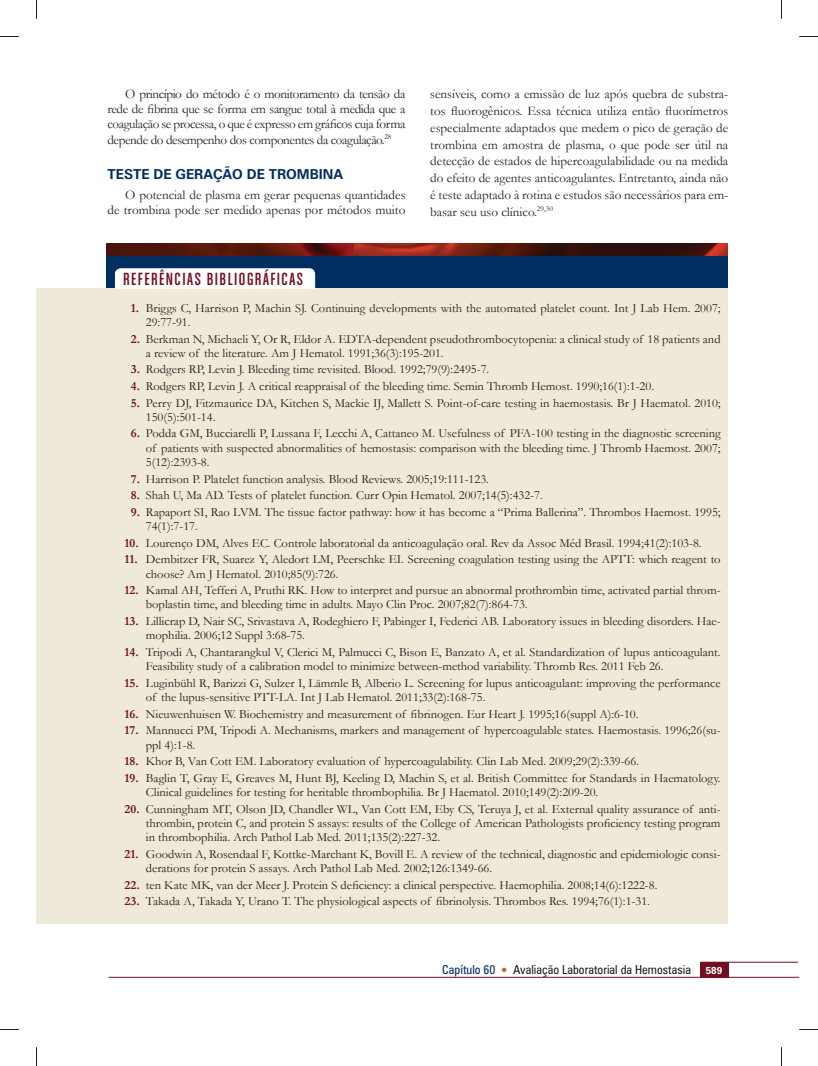
<style>
.page{position:relative;width:818px;height:1066px;background:#fff}
.page>*{position:absolute;margin:0;border:0;box-sizing:border-box;transform-origin:0 0}
.t1{font:18.75px "Chalet Comprime Cologne Eighty";letter-spacing:.08em;color:#720f21}
.t2{font:700 13.75px "Zurich BT";color:#002e60}
.t3{font:13.12px/16.8px "Garamond";color:#231f20;text-align:justify}
.t4{font:12.5px/14.4px "Garamond";color:#231f20}
.t5{font:condensed 12.5px "Zurich BT";color:#231f20}
.t6{font:condensed 12.5px "Zurich BT";color:#002e60}
.s1{font-weight:700;color:#720f21}
.s2{font-weight:700;font-stretch:normal;font-size:10px;color:#fff}
</style>
<div class="page">
<div style="left:699px;top:961px;width:28px;height:16px;background:#720f21"></div>
<hr style="left:109px;top:976px;width:689px;height:1px;background:#720f21">
<hr style="left:700px;top:961px;width:97px;height:1px;background:#720f21">
<div style="left:36px;top:288px;width:691px;height:635px;background:#efead7"></div>
<img style="left:106px;top:243px;width:621px;height:13px">
<div style="left:106px;top:256px;width:621px;height:32px;background:#002e60"></div>
<div style="left:115px;top:268px;width:200px;height:20px;background:#fff"></div>
<svg style="left:0;top:36px;width:19px;height:1px"></svg>
<svg style="left:799px;top:36px;width:18px;height:1px"></svg>
<svg style="left:36px;top:0;width:1px;height:19px"></svg>
<svg style="left:36px;top:1047px;width:1px;height:18px"></svg>
<p class="t3" style="left:107px;top:87px;width:299px;line-height:15.1px;text-indent:18px">O princípio do método é o monitoramento da tensão da rede de fibrina que se forma em sangue total à medida que a coagulação se processa, o que é expresso em gráficos cuja forma depende do desempenho dos componentes da coagulação.<sup>28</sup></p>
<p class="t2" style="left:107px;top:169px;width:237px">TESTE DE GERAÇÃO DE TROMBINA</p>
<p class="t3" style="left:107px;top:188px;width:299px;line-height:15.1px;text-align:right">O potencial de plasma em gerar pequenas quantidades<br>de trombina pode ser medido apenas por métodos muito</p>
<h1 class="t1" style="left:123px;top:272px;width:181px">REFERÊNCIAS BIBLIOGRÁFICAS</h1>
<p class="t3" style="left:430px;top:86px;width:299px">sensíveis, como a emissão de luz após quebra de substra&shy;tos fluorogênicos. Essa técnica utiliza então fluorímetros especialmente adaptados que medem o pico de geração de trombina em amostra de plasma, o que pode ser útil na detecção de estados de hipercoagulabilidade ou na medida do efeito de agentes anticoagulantes. Entretanto, ainda não é teste adaptado à rotina e estudos são necessários para em&shy;basar seu uso clínico.<sup>29,30</sup></p>
<p class="t4" style="left:146px;top:300px;width:576px;text-indent:-15px"><span class="s1">1.</span> Briggs C, Harrison P, Machin SJ. Continuing developments with the automated platelet count. Int J Lab Hem. 2007;<br>29:77-91.</p>
<p class="t4" style="left:146px;top:331px;width:576px;text-indent:-15px"><span class="s1">2.</span> Berkman N, Michaeli Y, Or R, Eldor A. EDTA-dependent pseudothrombocytopenia: a clinical study of 18 patients and a review of the literature. Am J Hematol. 1991;36(3):195-201.</p>
<p class="t4" style="left:131px;top:362px;width:360px"><span class="s1">3.</span> Rodgers RP, Levin J. Bleeding time revisited. Blood. 1992;79(9):2495-7.</p>
<p class="t4" style="left:131px;top:379px;width:524px"><span class="s1">4.</span> Rodgers RP, Levin J. A critical reappraisal of the bleeding time. Semin Thromb Hemost. 1990;16(1):1-20.</p>
<p class="t4" style="left:146px;top:395px;width:576px;text-indent:-15px"><span class="s1">5.</span> Perry DJ, Fitzmaurice DA, Kitchen S, Mackie IJ, Mallett S. Point-of-care testing in haemostasis. Br J Haematol. 2010;<br>150(5):501-14.</p>
<p class="t4" style="left:146px;top:426px;width:576px;text-align:justify;text-indent:-15px"><span class="s1">6.</span> Podda GM, Bucciarelli P, Lussana F, Lecchi A, Cattaneo M. Usefulness of PFA-100 testing in the diagnostic screening of patients with suspected abnormalities of hemostasis: comparison with the bleeding time. J Thromb Haemost. 2007; 5(12):2393-8.</p>
<p class="t4" style="left:131px;top:471px;width:359px"><span class="s1">7.</span> Harrison P. Platelet function analysis. Blood Reviews. 2005;19:111-123.</p>
<p class="t4" style="left:131px;top:488px;width:413px"><span class="s1">8.</span> Shah U, Ma AD. Tests of platelet function. Curr Opin Hematol. 2007;14(5):432-7.</p>
<p class="t4" style="left:146px;top:504px;width:576px;text-indent:-15px"><span class="s1">9.</span> Rapaport SI, Rao LVM. The tissue factor pathway: how it has become a “Prima Ballerina”. Thrombos Haemost. 1995;<br>74(1):7-17.</p>
<p class="t4" style="left:124px;top:535px;width:578px"><span class="s1">10.</span> Lourenço DM, Alves EC. Controle laboratorial da anticoagulação oral. Rev da Assoc Méd Brasil. 1994;41(2):103-8.</p>
<p class="t4" style="left:146px;top:552px;width:576px;text-indent:-21px"><span class="s1">11.</span> Dembitzer FR, Suarez Y, Aledort LM, Peerschke EI. Screening coagulation testing using the APTT: which reagent to choose? Am J Hematol. 2010;85(9):726.</p>
<p class="t4" style="left:146px;top:583px;width:576px;text-indent:-21px"><span class="s1">12.</span> Kamal AH, Tefferi A, Pruthi RK. How to interpret and pursue an abnormal prothrombin time, activated partial throm&shy;boplastin time, and bleeding time in adults. Mayo Clin Proc. 2007;82(7):864-73.</p>
<p class="t4" style="left:146px;top:613px;width:576px;text-indent:-21px"><span class="s1">13.</span> Lillicrap D, Nair SC, Srivastava A, Rodeghiero F, Pabinger I, Federici AB. Laboratory issues in bleeding disorders. Hae&shy;mophilia. 2006;12 Suppl 3:68-75.</p>
<p class="t4" style="left:146px;top:644px;width:576px;text-indent:-21px"><span class="s1">14.</span> Tripodi A, Chantarangkul V, Clerici M, Palmucci C, Bison E, Banzato A, et al. Standardization of lupus anticoagulant.<br>Feasibility study of a calibration model to minimize between-method variability. Thromb Res. 2011 Feb 26.</p>
<p class="t4" style="left:146px;top:675px;width:576px;text-indent:-21px"><span class="s1">15.</span> Luginbühl R, Barizzi G, Sulzer I, Lämmle B, Alberio L. Screening for lupus anticoagulant: improving the performance of the lupus-sensitive PTT-LA. Int J Lab Hematol. 2011;33(2):168-75.</p>
<p class="t4" style="left:124px;top:706px;width:515px"><span class="s1">16.</span> Nieuwenhuisen W. Biochemistry and measurement of fibrinogen. Eur Heart J. 1995;16(suppl A):6-10.</p>
<p class="t4" style="left:146px;top:723px;width:576px;text-indent:-21px"><span class="s1">17.</span> Mannucci PM, Tripodi A. Mechanisms, markers and management of hypercoagulable states. Haemostasis. 1996;26(su&shy;ppl 4):1-8.</p>
<p class="t4" style="left:124px;top:753px;width:515px"><span class="s1">18.</span> Khor B, Van Cott EM. Laboratory evaluation of hypercoagulability. Clin Lab Med. 2009;29(2):339-66.</p>
<p class="t4" style="left:146px;top:770px;width:576px;text-indent:-21px"><span class="s1">19.</span> Baglin T, Gray E, Greaves M, Hunt BJ, Keeling D, Machin S, et al. British Committee for Standards in Haematology.<br>Clinical guidelines for testing for heritable thrombophilia. Br J Haematol. 2010;149(2):209-20.</p>
<p class="t4" style="left:146px;top:801px;width:576px;text-align:justify;text-indent:-21px"><span class="s1">20.</span> Cunningham MT, Olson JD, Chandler WL, Van Cott EM, Eby CS, Teruya J, et al. External quality assurance of anti&shy;thrombin, protein C, and protein S assays: results of the College of American Pathologists proficiency testing program in thrombophilia. Arch Pathol Lab Med. 2011;135(2):227-32.</p>
<p class="t4" style="left:146px;top:846px;width:576px;text-indent:-21px"><span class="s1">21.</span> Goodwin A, Rosendaal F, Kottke-Marchant K, Bovill E. A review of the technical, diagnostic and epidemiologic consi&shy;derations for protein S assays. Arch Pathol Lab Med. 2002;126:1349-66.</p>
<p class="t4" style="left:124px;top:877px;width:534px"><span class="s1">22.</span> ten Kate MK, van der Meer J. Protein S deficiency: a clinical perspective. Haemophilia. 2008;14(6):1222-8.</p>
<p class="t4" style="left:124px;top:893px;width:526px"><span class="s1">23.</span> Takada A, Takada Y, Urano T. The physiological aspects of fibrinolysis. Thrombos Res. 1994;76(1):1-31.</p>
<p class="t6" style="left:442px;top:964px;width:55px">Capítulo 60</p>
<p class="t5" style="left:513px;top:964px;width:210px">Avaliação Laboratorial da Hemostasia <span class="s2">589</span></p>
</div>
